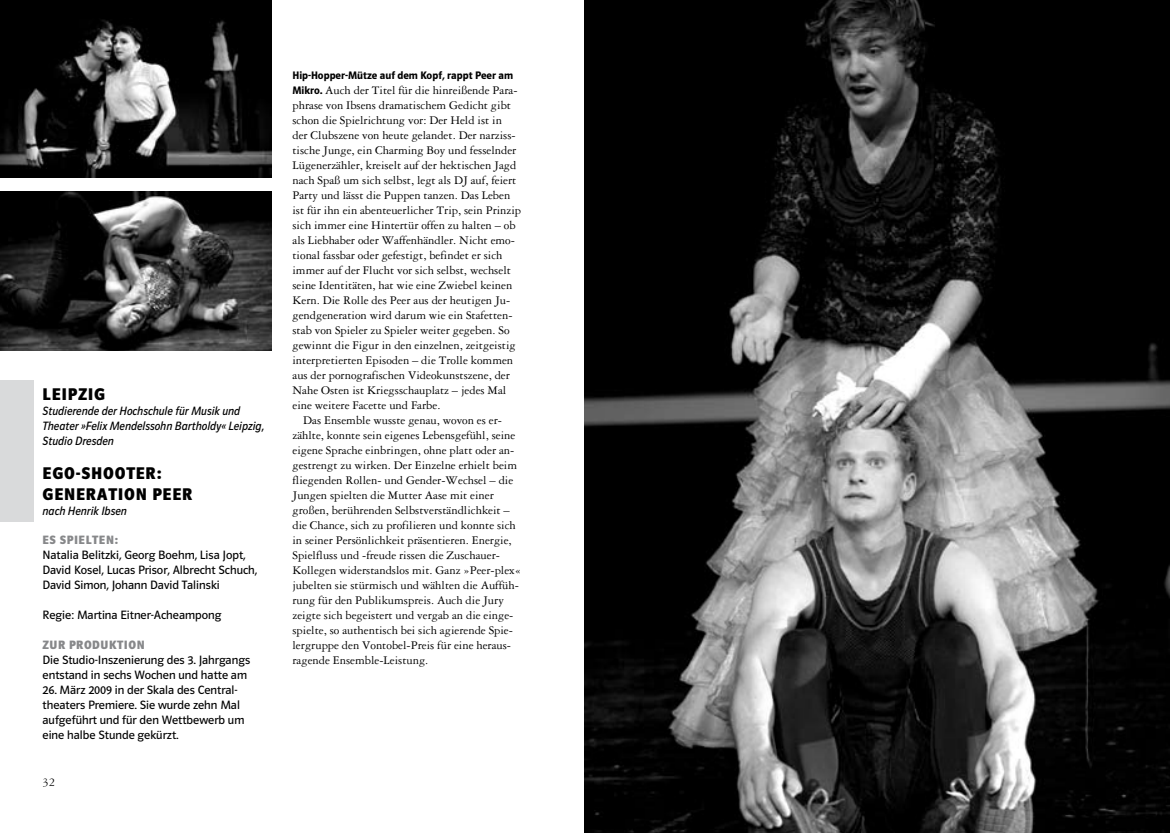
<style>
.page{position:relative;width:1170px;height:833px;background:#fff}
.page>*{position:absolute;margin:0;border:0;box-sizing:border-box;transform-origin:0 0}
.t1{font:700 17.5px/21px "Polo 22 K";letter-spacing:.05em;color:#000}
.t2{font:12.5px "Garamond Three";color:#000}
.t3{font:12.5px/15px "Polo 22 K Buch";color:#000}
.t4{font:12.5px/15px "Polo 22 K Buch Kursiv";color:#000;scale:.95 1}
.t5{font:700 12.5px "Polo 22 K";letter-spacing:.05em;color:#87888a}
.t6{font:11.25px "Polo 22 K Hfett";color:#000}
.s1{font-family:"Polo 22 K Hfett";font-size:11.25px}
</style>
<div class="page">
<div style="left:0;top:381px;width:33px;height:141px;background:#d9dadb"></div>
<img style="left:0;top:0;width:271px;height:177px">
<img style="left:0;top:191px;width:271px;height:160px">
<img style="left:585px;top:0;width:584px;height:833px">
<h1 class="t1" style="left:43px;top:383px;width:19px">LEIPZI</h1>
<h1 class="t1" style="left:94px;top:383px;width:13px">G</h1>
<p class="t4" style="left:43px;top:403px;width:235px">Studierende der Hochschule für Musik und<br>Theater »Felix Mendelssohn Bartholdy« Leipzig,<br>Studio Dresden</p>
<h1 class="t1" style="left:43px;top:463px;width:151px">EGO-SHOOTER:<br>GENERATION PEER</h1>
<p class="t4" style="left:43px;top:504px;width:90px">nach Henrik Ibsen</p>
<p class="t5" style="left:43px;top:533px;width:25px">ES SPIELTEN</p>
<p class="t5" style="left:114px;top:533px;width:5px">:</p>
<p class="t3" style="left:43px;top:548px;width:216px">Natalia Belitzki, Georg Boehm, Lisa Jopt,<br>David Kosel, Lucas Prisor, Albrecht Schuch,<br>David Simon, Johann David Talinski</p>
<p class="t3" style="left:43px;top:608px;width:180px">Regie: Martina Eitner-Acheampong</p>
<p class="t5" style="left:43px;top:638px;width:83px">ZUR PRODUKTION</p>
<p class="t3" style="left:43px;top:653px;width:209px">Die Studio-Inszenierung des 3. Jahrgangs entstand in sechs Wochen und hatte am</p>
<p class="t3" style="left:43px;top:683px;width:203px">26. März 2009 in der Skala des Central&shy;theaters Premiere. Sie wurde zehn Mal aufgeführt und für den Wettbewerb um eine halbe Stunde gekürzt.</p>
<p class="t2" style="left:43px;top:775px;width:14px">32</p>
<p class="t6" style="left:292px;top:69px;width:222px">Hip-Hopper-Mütze auf dem Kopf, rappt Peer am</p>
<p class="t2" style="left:292px;top:84px;width:226px"><span class="s1">Mikro.</span> Auch der Titel für die hinreißende Para-</p>
<p class="t2" style="left:292px;top:99px;width:220px">phrase von Ibsens dramatischem Gedicht gibt</p>
<p class="t2" style="left:292px;top:114px;width:211px">schon die Spielrichtung vor: Der Held ist in</p>
<p class="t2" style="left:292px;top:129px;width:225px">der Clubszene von heute gelandet. Der narziss-</p>
<p class="t2" style="left:292px;top:144px;width:225px">tische Junge, ein Charming Boy und fesselnder</p>
<p class="t2" style="left:292px;top:159px;width:225px">Lügenerzähler, kreiselt auf der hektischen Jagd</p>
<p class="t2" style="left:292px;top:174px;width:225px">nach Spaß um sich selbst, legt als DJ auf, feiert</p>
<p class="t2" style="left:292px;top:189px;width:219px">Party und lässt die Puppen tanzen. Das Leben</p>
<p class="t2" style="left:292px;top:204px;width:230px">ist für ihn ein abenteuerlicher Trip, sein Prinzip</p>
<p class="t2" style="left:292px;top:219px;width:224px">sich immer eine Hintertür offen zu halten – ob</p>
<p class="t2" style="left:292px;top:234px;width:224px">als Liebhaber oder Waffenhändler. Nicht emo-</p>
<p class="t2" style="left:292px;top:249px;width:211px">tional fassbar oder gefestigt, befindet er sich</p>
<p class="t2" style="left:292px;top:264px;width:220px">immer auf der Flucht vor sich selbst, wechselt</p>
<p class="t2" style="left:292px;top:279px;width:221px">seine Identitäten, hat wie eine Zwiebel keinen</p>
<p class="t2" style="left:292px;top:294px;width:219px">Kern. Die Rolle des Peer aus der heutigen Ju-</p>
<p class="t2" style="left:292px;top:309px;width:221px">gendgeneration wird darum wie ein Stafetten-</p>
<p class="t2" style="left:292px;top:324px;width:218px">stab von Spieler zu Spieler weiter gegeben. So</p>
<p class="t2" style="left:292px;top:339px;width:225px">gewinnt die Figur in den einzelnen, zeitgeistig</p>
<p class="t2" style="left:292px;top:354px;width:222px">interpretierten Episoden – die Trolle kommen</p>
<p class="t2" style="left:292px;top:369px;width:219px">aus der pornografischen Videokunstszene, der</p>
<p class="t2" style="left:292px;top:384px;width:215px">Nahe Osten ist Kriegsschauplatz – jedes Mal</p>
<p class="t2" style="left:292px;top:399px;width:149px">eine weitere Facette und Farbe.</p>
<p class="t2" style="left:303px;top:414px;width:200px">Das Ensemble wusste genau, wovon es er-</p>
<p class="t2" style="left:292px;top:429px;width:224px">zählte, konnte sein eigenes Lebensgefühl, seine</p>
<p class="t2" style="left:292px;top:444px;width:223px">eigene Sprache einbringen, ohne platt oder an-</p>
<p class="t2" style="left:292px;top:459px;width:226px">gestrengt zu wirken. Der Einzelne erhielt beim</p>
<p class="t2" style="left:292px;top:474px;width:222px">fliegenden Rollen- und Gender-Wechsel – die</p>
<p class="t2" style="left:292px;top:489px;width:203px">Jungen spielten die Mutter Aase mit einer</p>
<p class="t2" style="left:292px;top:504px;width:219px">großen, berührenden Selbstverständlichkeit –</p>
<p class="t2" style="left:292px;top:519px;width:225px">die Chance, sich zu profilieren und konnte sich</p>
<p class="t2" style="left:292px;top:534px;width:221px">in seiner Persönlichkeit präsentieren. Energie,</p>
<p class="t2" style="left:292px;top:549px;width:209px">Spielfluss und -freude rissen die Zuschauer-</p>
<p class="t2" style="left:292px;top:564px;width:230px">Kollegen widerstandslos mit. Ganz »Peer-plex«</p>
<p class="t2" style="left:292px;top:579px;width:228px">jubelten sie stürmisch und wählten die Auffüh-</p>
<p class="t2" style="left:292px;top:594px;width:213px">rung für den Publikumspreis. Auch die Jury</p>
<p class="t2" style="left:292px;top:609px;width:222px">zeigte sich begeistert und vergab an die einge-</p>
<p class="t2" style="left:292px;top:624px;width:222px">spielte, so authentisch bei sich agierende Spie-</p>
<p class="t2" style="left:292px;top:639px;width:220px">lergruppe den Vontobel-Preis für eine heraus-</p>
<p class="t2" style="left:292px;top:654px;width:137px">ragende Ensemble-Leistung.</p>
</div>
